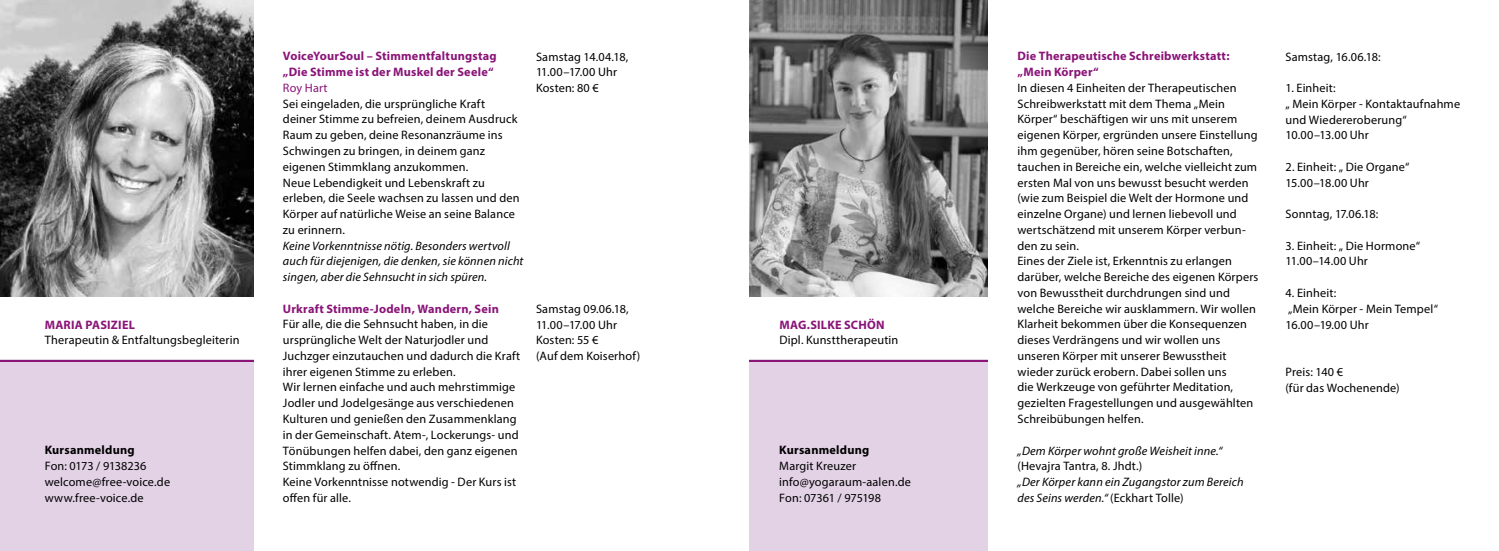
<style>
.page{position:relative;width:1499px;height:551px;background:#fff}
.page>*{position:absolute;margin:0;border:0;box-sizing:border-box;transform-origin:0 0}
.t1{font:12.25px/15.8px "Myriad Pro";letter-spacing:.015em;color:#000}
.t2{font:italic 12.25px/15.8px "Myriad Pro";letter-spacing:.01em;color:#000}
.t3{font:700 12.25px/15.8px "Myriad Pro";letter-spacing:.02em;color:#8a1478}
.t4{font:700 12.25px "Myriad Pro";letter-spacing:.02em;color:#000}
.t5{font:12.25px "Myriad Pro";letter-spacing:.015em;color:#8a1478}
.s1{font-style:normal}
</style>
<div class="page">
<div style="left:0;top:360px;width:253px;height:191px;background:#e3d2e6"></div>
<img style="left:0;top:0;width:253px;height:297px">
<hr style="left:0;top:360px;width:253px;height:2px;background:#8a1478">
<div style="left:749px;top:360px;width:238px;height:191px;background:#e3d2e6"></div>
<img style="left:749px;top:0;width:238px;height:297px">
<hr style="left:749px;top:360px;width:238px;height:2px;background:#8a1478">
<p class="t3" style="left:45px;top:316px;width:92px">MARIA PASIZIEL</p>
<p class="t1" style="left:45px;top:332px;width:196px">Therapeutin &amp; Entfaltungsbegleiterin</p>
<p class="t4" style="left:45px;top:442px;width:92px">Kursanmeldung</p>
<p class="t1" style="left:45px;top:458px;width:127px">Fon: 0173 / 9138236 welcome@free-voice.de www.free-voice.de</p>
<p class="t3" style="left:283px;top:48px;width:215px">VoiceYourSoul – Stimmentfaltungstag „Die Stimme ist der Muskel der Seele“</p>
<p class="t5" style="left:283px;top:80px;width:46px">Roy Hart</p>
<p class="t1" style="left:283px;top:95px;width:238px">Sei eingeladen, die ursprüngliche Kraft deiner Stimme zu befreien, deinem Ausdruck Raum zu geben, deine Resonanzräume ins Schwingen zu bringen, in deinem ganz eigenen Stimmklang anzukommen.<br>Neue Lebendigkeit und Lebenskraft zu erleben, die Seele wachsen zu lassen und den Körper auf natürliche Weise an seine Balance zu erinnern.</p>
<p class="t2" style="left:283px;top:237px;width:242px">Keine Vorkenntnisse nötig. Besonders wertvoll auch für diejenigen, die denken, sie können nicht singen, aber die Sehnsucht in sich spüren.</p>
<p class="t3" style="left:283px;top:300px;width:217px">Urkraft Stimme-Jodeln, Wandern, Sein</p>
<p class="t1" style="left:283px;top:316px;width:239px">Für alle, die die Sehnsucht haben, in die ursprüngliche Welt der Naturjodler und Juchzger einzutauchen und dadurch die Kraft ihrer eigenen Stimme zu erleben.<br>Wir lernen einfache und auch mehrstimmige Jodler und Jodelgesänge aus verschiedenen Kulturen und genießen den Zusammenklang in der Gemeinschaft. Atem-, Lockerungs- und Tönübungen helfen dabei, den ganz eigenen Stimmklang zu öffnen.<br>Keine Vorkenntnisse notwendig - Der Kurs ist offen für alle.</p>
<p class="t1" style="left:536px;top:48px;width:94px">Samstag 14.04.18,<br>11.00–17.00 Uhr<br>Kosten: 80 €</p>
<p class="t1" style="left:536px;top:300px;width:106px">Samstag 09.06.18,<br>11.00–17.00 Uhr<br>Kosten: 55 €<br>(Auf dem Koiserhof)</p>
<p class="t3" style="left:779px;top:316px;width:107px">MAG.SILKE SCHÖN</p>
<p class="t1" style="left:779px;top:332px;width:120px">Dipl. Kunsttherapeutin</p>
<p class="t4" style="left:779px;top:442px;width:92px">Kursanmeldung</p>
<p class="t1" style="left:779px;top:458px;width:133px">Margit Kreuzer info@yogaraum-aalen.de<br>Fon: 07361 / 975198</p>
<p class="t3" style="left:1017px;top:48px;width:213px">Die Therapeutische Schreibwerkstatt: „Mein Körper“</p>
<p class="t1" style="left:1017px;top:80px;width:242px">In diesen 4 Einheiten der Therapeutischen Schreibwerkstatt mit dem Thema „Mein Körper“ beschäftigen wir uns mit unserem eigenen Körper, ergründen unsere Einstellung ihm gegenüber, hören seine Botschaften, tauchen in Bereiche ein, welche vielleicht zum ersten Mal von uns bewusst besucht werden (wie zum Beispiel die Welt der Hormone und einzelne Organe) und lernen liebevoll und wertschätzend mit unserem Körper verbun&shy;den zu sein.<br>Eines der Ziele ist, Erkenntnis zu erlangen darüber, welche Bereiche des eigenen Körpers von Bewusstheit durchdrungen sind und welche Bereiche wir ausklammern. Wir wollen Klarheit bekommen über die Konsequenzen dieses Verdrängens und wir wollen uns unseren Körper mit unserer Bewusstheit wieder zurück erobern. Dabei sollen uns<br>die Werkzeuge von geführter Meditation, gezielten Fragestellungen und ausgewählten Schreibübungen helfen.</p>
<p class="t2" style="left:1017px;top:442px;width:206px">„Dem Körper wohnt große Weisheit inne.“</p>
<p class="t1" style="left:1017px;top:458px;width:126px">(Hevajra Tantra, 8. Jhdt.)</p>
<p class="t2" style="left:1017px;top:474px;width:227px">„Der Körper kann ein Zugangstor zum Bereich des Seins werden.“ <span class="s1">(Eckhart Tolle)</span></p>
<p class="t1" style="left:1285px;top:48px;width:97px">Samstag, 16.06.18:</p>
<p class="t1" style="left:1285px;top:80px;width:176px">1. Einheit:<br>„ Mein Körper - Kontaktaufnahme und Wiedereroberung“<br>10.00–13.00 Uhr</p>
<p class="t1" style="left:1285px;top:159px;width:125px">2. Einheit: „ Die Organe“<br>15.00–18.00 Uhr</p>
<p class="t1" style="left:1285px;top:206px;width:94px">Sonntag, 17.06.18:</p>
<p class="t1" style="left:1285px;top:237px;width:136px">3. Einheit: „ Die Hormone“<br>11.00–14.00 Uhr</p>
<p class="t1" style="left:1285px;top:285px;width:154px">4. Einheit:<br>„Mein Körper - Mein Tempel“<br>16.00–19.00 Uhr</p>
<p class="t1" style="left:1285px;top:363px;width:116px">Preis: 140 €<br>(für das Wochenende)</p>
</div>
